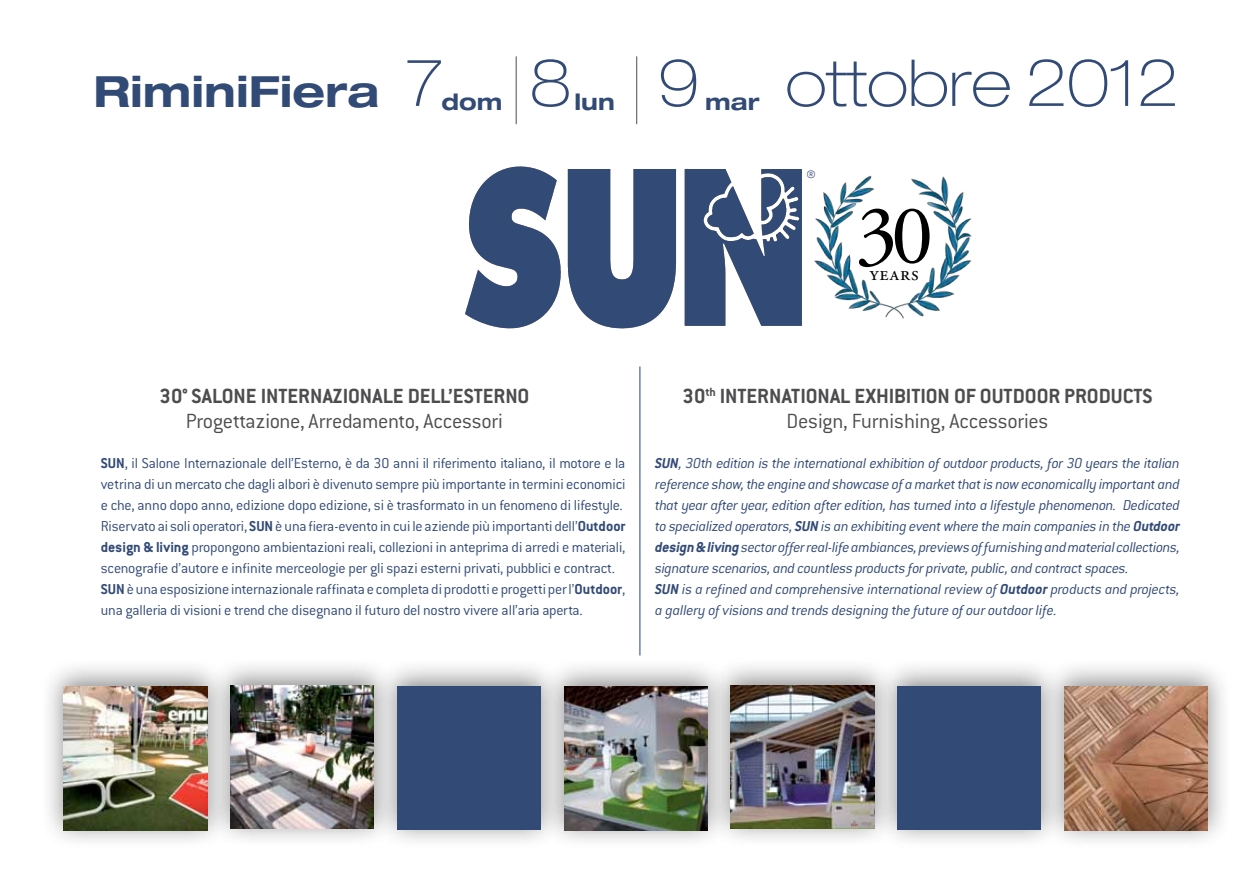
<style>
.page{position:relative;width:1260px;height:892px;background:#fff}
.page>*{position:absolute;margin:0;border:0;box-sizing:border-box;transform-origin:0 0}
.t1{font:100 expanded 64.65px "Helvetica Neue LT Std";color:#324a76}
.t2{font:700 expanded 43.05px "Helvetica Neue LT Std";color:#324a76}
.t3{font:700 expanded 22.65px "Helvetica Neue LT Std";color:#324a76}
.t4{font:700 22.5px/24.9px "Conduit ITC";color:#4d4d4f;text-align:center}
.t5{font:300 22.5px "Conduit ITC";letter-spacing:-.015em;color:#4d4d4f}
.t6{font:700 21.6px "Conduit ITC";color:#4d5c83}
.t7{font:20.4px "Adobe Garamond Pro";letter-spacing:.05em;color:#000}
.t8{font:300 15.75px/21px "Conduit ITC";letter-spacing:-.015em;color:#324a76}
.t9{font:italic 300 15.75px/21px "Conduit ITC";letter-spacing:-.02em;color:#324a76}
.s1{font-weight:100;font-size:64.65px}
.s2{font-weight:300}
.s3{font-weight:700}
</style>
<div class="page">
<hr style="left:516px;top:56px;width:1px;height:68px;background:#4d4d4f">
<hr style="left:636px;top:56px;width:1px;height:68px;background:#4d4d4f">
<hr style="left:640px;top:366px;width:1px;height:289px;background:#25408f">
<div style="left:207px;top:656px;width:191px;height:192px;background:#000;opacity:.48"></div>
<img style="left:231px;top:685px;width:142px;height:143px">
<div style="left:707px;top:656px;width:191px;height:192px;background:#000;opacity:.48"></div>
<img style="left:731px;top:685px;width:143px;height:143px">
<div style="left:40px;top:658px;width:191px;height:191px;background:#000;opacity:.48"></div>
<img style="left:64px;top:686px;width:143px;height:143px">
<div style="left:373px;top:658px;width:192px;height:191px;background:#000;opacity:.48"></div>
<div style="left:397px;top:686px;width:144px;height:143px;background:#324a76"></div>
<div style="left:874px;top:658px;width:191px;height:191px;background:#000;opacity:.48"></div>
<div style="left:898px;top:686px;width:143px;height:143px;background:#324a76"></div>
<div style="left:540px;top:658px;width:191px;height:191px;background:#000;opacity:.48"></div>
<img style="left:564px;top:686px;width:144px;height:143px">
<div style="left:1041px;top:658px;width:191px;height:191px;background:#000;opacity:.48"></div>
<img style="left:1065px;top:686px;width:143px;height:143px">
<svg style="left:465px;top:166px;width:96px;height:162px"></svg>
<svg style="left:568px;top:169px;width:108px;height:159px"></svg>
<svg style="left:685px;top:169px;width:117px;height:156px"></svg>
<img style="left:814px;top:175px;width:158px;height:144px">
<h2 class="t2" style="left:94px;top:65px;width:351px">RiminiFiera <span class="s1">7</span></h2>
<h1 class="t1" style="left:530px;top:44px;width:43px">8</h1>
<h1 class="t1" style="left:658px;top:44px;width:43px">9</h1>
<h1 class="t1" style="left:786px;top:44px;width:394px">ottobre 2012</h1>
<h3 class="t3" style="left:442px;top:87px;width:62px">dom</h3>
<h3 class="t3" style="left:575px;top:87px;width:42px">lun</h3>
<h3 class="t3" style="left:705px;top:87px;width:56px">mar</h3>
<h3 class="t4" style="left:159px;top:383px;width:371px">30° SALONE INTERNAZIONALE DELL’ESTERNO</h3>
<h3 class="t5" style="left:186px;top:408px;width:318px">Progettazione, Arredamento, Accessori</h3>
<h3 class="t6" style="left:806px;top:165px;width:11px">®</h3>
<p class="t7" style="left:870px;top:261px;width:50px">years</p>
<h3 class="t4" style="left:682px;top:383px;width:472px">30<sup>th</sup> INTERNATIONAL EXHIBITION OF OUTDOOR PRODUCTS<br><span class="s2">Design, Furnishing, Accessories</span></h3>
<p class="t8" style="left:101px;top:452px;width:526px"><span class="s3">SUN</span>, il Salone Internazionale dell’Esterno, è da 30 anni il riferimento italiano, il motore e la vetrina di un mercato che dagli albori è divenuto sempre più importante in termini economici e che, anno dopo anno, edizione dopo edizione, si è trasformato in un fenomeno di lifestyle.<br>Riservato ai soli operatori, <span class="s3">SUN</span> è una fiera-evento in cui le aziende più importanti dell’<span class="s3">Outdoor design &amp; living</span> propongono ambientazioni reali, collezioni in anteprima di arredi e materiali, scenografie d’autore e infinite merceologie per gli spazi esterni privati, pubblici e contract.<br><span class="s3">SUN</span> è una esposizione internazionale raffinata e completa di prodotti e progetti per l’<span class="s3">Outdoor</span>, una galleria di visioni e trend che disegnano il futuro del nostro vivere all’aria aperta.</p>
<p class="t9" style="left:655px;top:452px;width:526px"><span class="s3">SUN</span>, 30th edition is the international exhibition of outdoor products, for 30 years the italian reference show, the engine and showcase of a market that is now economically important and that year after year, edition after edition, has turned into a lifestyle phenomenon. Dedicated to specialized operators, <span class="s3">SUN</span> is an exhibiting event where the main companies in the <span class="s3">Outdoor design &amp; living</span> sector offer real-life ambiances, previews of furnishing and material collections, signature scenarios, and countless products for private, public, and contract spaces.<br><span class="s3">SUN</span> is a refined and comprehensive international review of <span class="s3">Outdoor</span> products and projects, a gallery of visions and trends designing the future of our outdoor life.</p>
</div>
